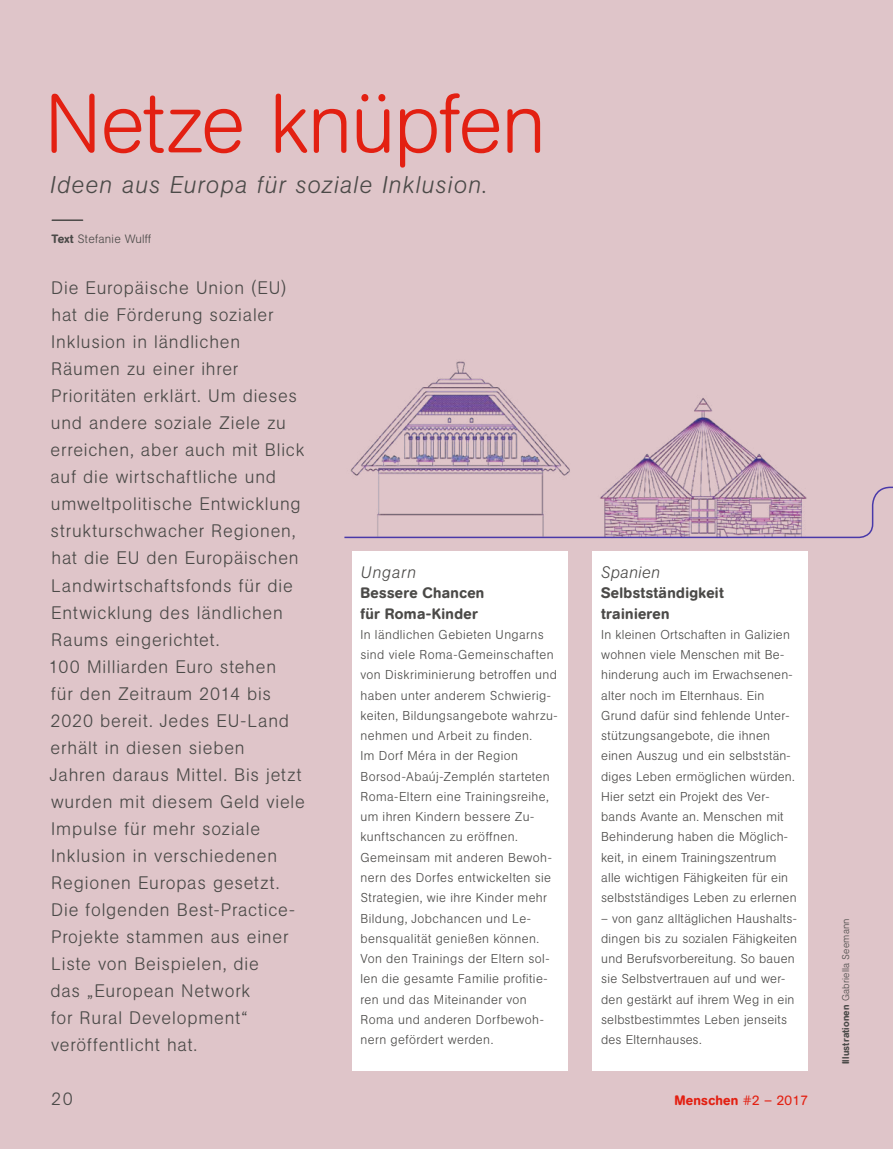
<style>
.page{position:relative;width:893px;height:1149px;background:#fff}
.page>*{position:absolute;margin:0;border:0;box-sizing:border-box;transform-origin:0 0}
.t1{font:300 82.5px "AG Book Rounded Pro";letter-spacing:-.02em;color:#e32012}
.t2{font:italic 300 24px "AG Book Rounded Pro";letter-spacing:.05em;color:#4b4a48}
.t3{font:300 18px/27px "AG Book Rounded Pro";letter-spacing:.045em;color:#4b4a48}
.t4{font:italic 300 16.5px "AG Book Rounded Pro";letter-spacing:.025em;color:#4b4a48}
.t5{font:500 15px/20.2px "AG Book Rounded Pro";letter-spacing:.025em;color:#4b4a48}
.t6{font:500 13.5px "AG Book Rounded Pro";letter-spacing:.02em;color:#e32012}
.t7{font:300 12.75px/20.2px "AG Book Rounded Pro";letter-spacing:.02em;color:#4b4a48}
.t8{font:300 12px "AG Book Rounded Pro";letter-spacing:.02em;color:#4b4a48}
.t9{font:300 9.75px "AG Book Rounded Pro";letter-spacing:.02em;color:#4b4a48}
.s1{font-weight:500}
.s2{font-weight:400}
</style>
<div class="page">
<div style="left:0;top:0;width:893px;height:1148px;background:#dfc5c9"></div>
<hr style="left:52px;top:219px;width:31px;height:2px;background:#4b4a48">
<div style="left:352px;top:551px;width:215px;height:519px;background:#fff"></div>
<div style="left:593px;top:551px;width:215px;height:519px;background:#fff"></div>
<svg style="left:344px;top:361px;width:549px;height:177px"></svg>
<h2 class="t1" style="left:45px;top:69px;width:503px">Netze knüpfen</h2>
<p class="t2" style="left:50px;top:169px;width:439px">Ideen aus Europa für soziale Inklusion.</p>
<p class="t8" style="left:51px;top:231px;width:102px"><span class="s1">Text</span> Stefanie Wulff</p>
<p class="t3" style="left:49px;top:274px;width:258px">Die Europäische Union (EU) hat die Förderung sozialer<br>Inklusion in ländlichen<br>Räumen zu einer ihrer<br>Prioritäten erklärt. Um dieses und andere soziale Ziele zu erreichen, aber auch mit Blick auf die wirtschaftliche und umweltpolitische Entwicklung strukturschwacher Regionen, hat die EU den Europäischen<br>Landwirtschaftsfonds für die<br>Entwicklung des ländlichen<br>Raums eingerichtet.<br>100 Milliarden Euro stehen<br>für den Zeitraum 2014 bis<br>2020 bereit. Jedes EU-Land erhält in diesen sieben<br>Jahren daraus Mittel. Bis jetzt wurden mit diesem Geld viele<br>Impulse für mehr soziale<br>Inklusion in verschiedenen<br>Regionen Europas gesetzt.<br>Die folgenden Best-Practice-<br>Projekte stammen aus einer<br>Liste von Beispielen, die<br>das „European Network<br>for Rural Development“ veröffentlicht hat.</p>
<h3 class="t4" style="left:360px;top:561px;width:57px">Ungarn</h3>
<h3 class="t5" style="left:360px;top:582px;width:125px">Bessere Chancen für Roma-Kinder</h3>
<p class="t7" style="left:360px;top:623px;width:199px">In ländlichen Gebieten Ungarns sind viele Roma-Gemeinschaften von Diskriminierung betroffen und haben unter anderem Schwierig&shy;keiten, Bildungsangebote wahrzu&shy;nehmen und Arbeit zu finden.<br>Im Dorf Méra in der Region<br>Borsod-Abaúj-Zemplén starteten<br>Roma-Eltern eine Trainingsreihe, um ihren Kindern bessere Zu&shy;kunftschancen zu eröffnen.<br>Gemeinsam mit anderen Bewoh&shy;nern des Dorfes entwickelten sie<br>Strategien, wie ihre Kinder mehr<br>Bildung, Jobchancen und Le&shy;bensqualität genießen können.<br>Von den Trainings der Eltern sol&shy;len die gesamte Familie profitie&shy;ren und das Miteinander von<br>Roma und anderen Dorfbewoh&shy;nern gefördert werden.</p>
<h3 class="t4" style="left:601px;top:561px;width:60px">Spanien</h3>
<h3 class="t5" style="left:601px;top:582px;width:124px">Selbstständigkeit trainieren</h3>
<p class="t7" style="left:601px;top:623px;width:197px">In kleinen Ortschaften in Galizien wohnen viele Menschen mit Be&shy;hinderung auch im Erwachsenen&shy;alter noch im Elternhaus. Ein<br>Grund dafür sind fehlende Unter&shy;stützungsangebote, die ihnen einen Auszug und ein selbststän&shy;diges Leben ermöglichen würden.<br>Hier setzt ein Projekt des Ver&shy;bands Avante an. Menschen mit<br>Behinderung haben die Möglich&shy;keit, in einem Trainingszentrum alle wichtigen Fähigkeiten für ein selbstständiges Leben zu erlernen</p>
<p class="t7" style="left:601px;top:907px;width:197px">– von ganz alltäglichen Haushalts&shy;dingen bis zu sozialen Fähigkeiten und Berufsvorbereitung. So bauen sie Selbstvertrauen auf und wer&shy;den gestärkt auf ihrem Weg in ein selbstbestimmtes Leben jenseits des Elternhauses.</p>
<h3 class="t3" style="left:51px;top:1084px;width:24px">20</h3>
<p class="t6" style="left:674px;top:1091px;width:135px">Menschen <span class="s2">#2 – 2017</span></p>
<p class="t9" style="left:839px;top:1064px;width:147px;rotate:-90deg"><span class="s1">Illustrationen</span> Gabriella Seemann</p>
</div>
